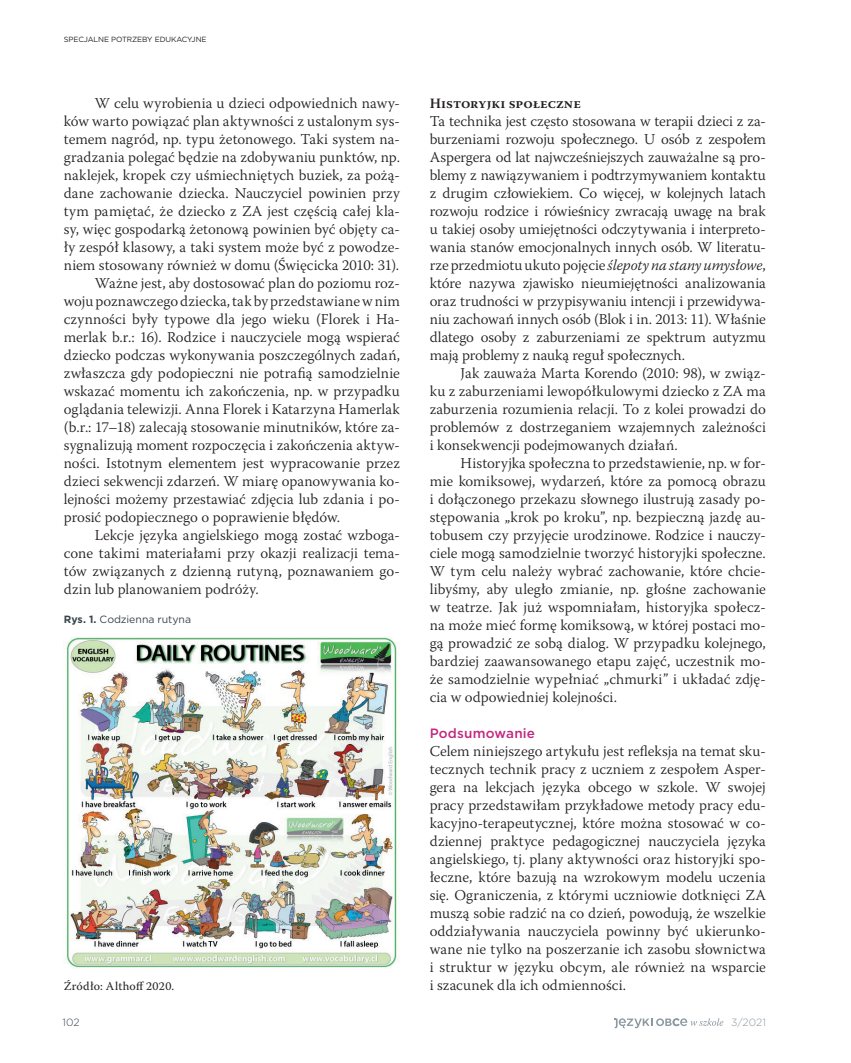
<style>
.page{position:relative;width:851px;height:1063px;background:#fff}
.page>*{position:absolute;margin:0;border:0;box-sizing:border-box;transform-origin:0 0}
.t1{font:300 15px/18px "Warnock Pro";letter-spacing:.005em;color:#231f20;text-align:justify}
.t2{font:600 14.25px "Warnock Pro";letter-spacing:.005em;color:#231f20}
.t3{font:500 13.5px "Gotham";letter-spacing:.015em;color:#c32780}
.t4{font:12px "Warnock Pro";letter-spacing:.025em;color:#231f20}
.t5{font:10.5px "Gotham";color:#38454d}
.t6{font:300 10.5px "Gotham";color:#8b98a0}
.t7{font:300 10.5px "Gotham";color:#38454d}
.t8{font:7.5px "Gotham";letter-spacing:-.01em;color:#231f20}
.s1{font-weight:700}
.s2{font-style:italic}
</style>
<div class="page">
<svg style="left:614px;top:1018px;width:109px;height:10px"></svg>
<img style="left:64px;top:636px;width:336px;height:333px">
<p class="t8" style="left:64px;top:35px;width:144px">SPECJALNE POTRZEBY EDUKACYJNE</p>
<p class="t1" style="left:95px;top:94px;width:307px">W celu wyrobienia u dzieci odpowiednich nawy-</p>
<p class="t1" style="left:64px;top:112px;width:337px">ków warto powiązać plan aktywności z ustalonym sys-</p>
<p class="t1" style="left:64px;top:130px;width:337px">temem nagród, np. typu żetonowego. Taki system na-</p>
<p class="t1" style="left:64px;top:148px;width:337px">gradzania polegać będzie na zdobywaniu punktów, np.</p>
<p class="t1" style="left:64px;top:166px;width:337px">naklejek, kropek czy uśmiechniętych buziek, za pożą-</p>
<p class="t1" style="left:64px;top:184px;width:337px">dane zachowanie dziecka. Nauczyciel powinien przy</p>
<p class="t1" style="left:64px;top:202px;width:337px">tym pamiętać, że dziecko z ZA jest częścią całej kla-</p>
<p class="t1" style="left:64px;top:220px;width:337px">sy, więc gospodarką żetonową powinien być objęty ca-</p>
<p class="t1" style="left:64px;top:238px;width:337px">ły zespół klasowy, a taki system może być z powodze-</p>
<p class="t1" style="left:64px;top:256px;width:337px">niem stosowany również w domu (Święcicka 2010: 31).</p>
<p class="t1" style="left:95px;top:274px;width:307px">Ważne jest, aby dostosować plan do poziomu roz-</p>
<p class="t1" style="left:64px;top:292px;width:337px">woju poznawczego dziecka, tak by przedstawiane w nim</p>
<p class="t1" style="left:64px;top:310px;width:337px">czynności były typowe dla jego wieku (Florek i Ha-</p>
<p class="t1" style="left:64px;top:328px;width:337px">merlak b.r.: 16). Rodzice i nauczyciele mogą wspierać</p>
<p class="t1" style="left:64px;top:346px;width:337px">dziecko podczas wykonywania poszczególnych zadań,</p>
<p class="t1" style="left:64px;top:364px;width:337px">zwłaszcza gdy podopieczni nie potrafią samodzielnie</p>
<p class="t1" style="left:64px;top:382px;width:337px">wskazać momentu ich zakończenia, np. w przypadku</p>
<p class="t1" style="left:64px;top:400px;width:337px">oglądania telewizji. Anna Florek i Katarzyna Hamerlak</p>
<p class="t1" style="left:64px;top:418px;width:337px">(b.r.: 17–18) zalecają stosowanie minutników, które za-</p>
<p class="t1" style="left:64px;top:436px;width:337px">sygnalizują moment rozpoczęcia i zakończenia aktyw-</p>
<p class="t1" style="left:64px;top:454px;width:337px">ności. Istotnym elementem jest wypracowanie przez</p>
<p class="t1" style="left:64px;top:472px;width:337px">dzieci sekwencji zdarzeń. W miarę opanowywania ko-</p>
<p class="t1" style="left:64px;top:490px;width:337px">lejności możemy przestawiać zdjęcia lub zdania i po-</p>
<p class="t1" style="left:64px;top:508px;width:278px">prosić podopiecznego o poprawienie błędów.</p>
<p class="t1" style="left:95px;top:526px;width:307px">Lekcje języka angielskiego mogą zostać wzboga-</p>
<p class="t1" style="left:64px;top:544px;width:337px">cone takimi materiałami przy okazji realizacji tema-</p>
<p class="t1" style="left:64px;top:562px;width:337px">tów związanych z dzienną rutyną, poznawaniem go-</p>
<p class="t1" style="left:64px;top:580px;width:196px">dzin lub planowaniem podróży.</p>
<p class="t5" style="left:64px;top:613px;width:129px"><span class="s1">Rys. 1.</span> Codzienna rutyna</p>
<p class="t4" style="left:64px;top:979px;width:112px">Źródło: Althoff 2020.</p>
<p class="t2" style="left:429px;top:95px;width:153px">Historyjki społeczne</p>
<p class="t1" style="left:429px;top:112px;width:337px">Ta technika jest często stosowana w terapii dzieci z za&shy;burzeniami rozwoju społecznego. U osób z zespołem Aspergera od lat najwcześniejszych zauważalne są pro&shy;blemy z nawiązywaniem i podtrzymywaniem kontaktu z drugim człowiekiem. Co więcej, w kolejnych latach rozwoju rodzice i rówieśnicy zwracają uwagę na brak u takiej osoby umiejętności odczytywania i interpreto&shy;wania stanów emocjonalnych innych osób. W literatu&shy;rze przedmiotu ukuto pojęcie <span class="s2">ślepoty na stany umysłowe</span>, które nazywa zjawisko nieumiejętności analizowania oraz trudności w przypisywaniu intencji i przewidywa&shy;niu zachowań innych osób (Blok i in. 2013: 11). Właśnie dlatego osoby z zaburzeniami ze spektrum autyzmu mają problemy z nauką reguł społecznych.</p>
<p class="t1" style="left:429px;top:364px;width:337px;text-indent:31px">Jak zauważa Marta Korendo (2010: 98), w związ&shy;ku z zaburzeniami lewopółkulowymi dziecko z ZA ma zaburzenia rozumienia relacji. To z kolei prowadzi do problemów z dostrzeganiem wzajemnych zależności i konsekwencji podejmowanych działań.</p>
<p class="t1" style="left:429px;top:454px;width:337px;text-indent:31px">Historyjka społeczna to przedstawienie, np. w for&shy;mie komiksowej, wydarzeń, które za pomocą obrazu i dołączonego przekazu słownego ilustrują zasady po&shy;stępowania „krok po kroku”, np. bezpieczną jazdę au&shy;tobusem czy przyjęcie urodzinowe. Rodzice i nauczy&shy;ciele mogą samodzielnie tworzyć historyjki społeczne.<br>W tym celu należy wybrać zachowanie, które chcie&shy;libyśmy, aby uległo zmianie, np. głośne zachowanie w teatrze. Jak już wspomniałam, historyjka społecz&shy;na może mieć formę komiksową, w której postaci mo&shy;gą prowadzić ze sobą dialog. W przypadku kolejnego, bardziej zaawansowanego etapu zajęć, uczestnik mo&shy;że samodzielnie wypełniać „chmurki” i układać zdję&shy;cia w odpowiedniej kolejności.</p>
<p class="t3" style="left:429px;top:724px;width:107px">Podsumowanie</p>
<p class="t1" style="left:429px;top:742px;width:337px">Celem niniejszego artykułu jest refleksja na temat sku&shy;tecznych technik pracy z uczniem z zespołem Asper&shy;gera na lekcjach języka obcego w szkole. W swojej pracy przedstawiłam przykładowe metody pracy edu&shy;kacyjno-terapeutycznej, które można stosować w co&shy;dziennej praktyce pedagogicznej nauczyciela języka angielskiego, tj. plany aktywności oraz historyjki spo&shy;łeczne, które bazują na wzrokowym modelu uczenia się. Ograniczenia, z którymi uczniowie dotknięci ZA muszą sobie radzić na co dzień, powodują, że wszelkie oddziaływania nauczyciela powinny być ukierunko&shy;wane nie tylko na poszerzanie ich zasobu słownictwa i struktur w języku obcym, ale również na wsparcie i szacunek dla ich odmienności.</p>
<p class="t7" style="left:63px;top:1016px;width:19px">102</p>
<p class="t6" style="left:731px;top:1016px;width:36px">3/2021</p>
</div>
